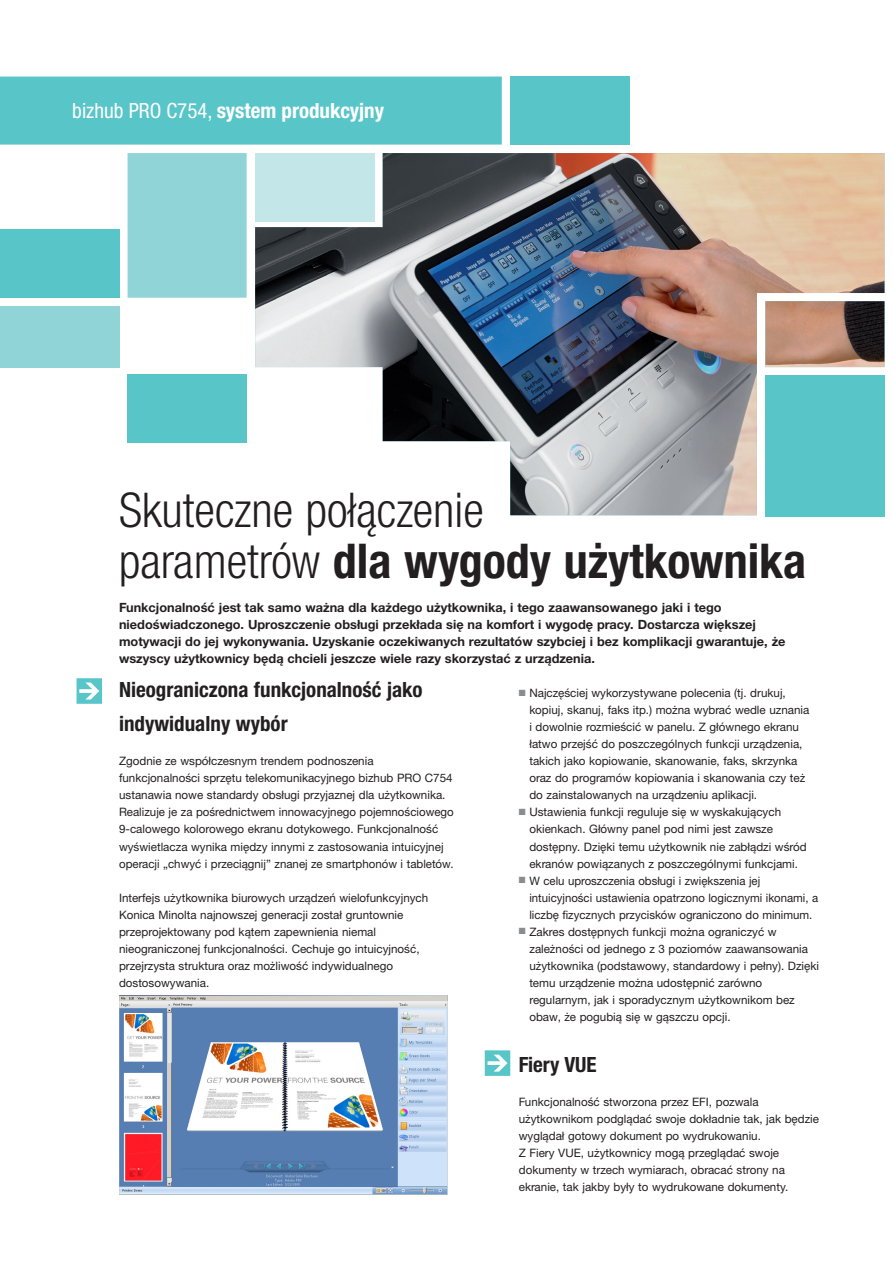
<style>
.page{position:relative;width:893px;height:1263px;background:#fff}
.page>*{position:absolute;margin:0;border:0;box-sizing:border-box;transform-origin:0 0}
.t1{font:300 condensed 48px/51px "Helvetica Neue LTW1 G";color:#231f20}
.t2{font:700 condensed 21px/34px "Helvetica Neue LTW1 G";color:#231f20}
.t3{font:700 condensed 21px "Helvetica Neue LTW1 G";color:#fff}
.t4{font:700 12.75px/17px "Helvetica Neue LTW1 G";color:#231f20}
.t5{font:11.7px/17px "Helvetica Neue LTW1 G";color:#231f20}
.s1{font-weight:400}
.s2{font-weight:700}
.s3{color:#8a8c8f}
</style>
<div class="page">
<div style="left:0;top:77px;width:502px;height:68px;background:#58c5c8"></div>
<div style="left:510px;top:77px;width:119px;height:68px;background:#58c5c8"></div>
<svg style="left:77px;top:678px;width:25px;height:26px"></svg>
<div style="left:0;top:230px;width:119px;height:68px;background:#58c5c8"></div>
<div style="left:128px;top:153px;width:119px;height:145px;background:#90d4d7"></div>
<div style="left:0;top:306px;width:119px;height:61px;background:#90d4d7"></div>
<div style="left:128px;top:374px;width:119px;height:68px;background:#58c5c8"></div>
<img style="left:255px;top:153px;width:629px;height:362px">
<div style="left:765px;top:375px;width:119px;height:142px;background:#58c5c8"></div>
<svg style="left:485px;top:1050px;width:25px;height:26px"></svg>
<img style="left:119px;top:995px;width:328px;height:199px">
<h2 class="t3" style="left:72px;top:97px;width:313px"><span class="s1">bizhub PRO C754,</span> system produkcyjny</h2>
<h1 class="t1" style="left:119px;top:485px;width:689px">Skuteczne połączenie<br>parametrów <span class="s2">dla wygody użytkownika</span></h1>
<p class="t4" style="left:119px;top:599px;width:668px">Funkcjonalność jest tak samo ważna dla każdego użytkownika, i tego zaawansowanego jaki i tego niedoświadczonego. Uproszczenie obsługi przekłada się na komfort i wygodę pracy. Dostarcza większej motywacji do jej wykonywania. Uzyskanie oczekiwanych rezultatów szybciej i bez komplikacji gwarantuje, że wszyscy użytkownicy będą chcieli jeszcze wiele razy skorzystać z urządzenia.</p>
<h2 class="t2" style="left:119px;top:673px;width:305px">Nieograniczona funkcjonalność jako indywidualny wybór</h2>
<p class="t5" style="left:119px;top:753px;width:336px">Zgodnie ze współczesnym trendem podnoszenia funkcjonalności sprzętu telekomunikacyjnego bizhub PRO C754 ustanawia nowe standardy obsługi przyjaznej dla użytkownika.<br>Realizuje je za pośrednictwem innowacyjnego pojemnościowego 9-calowego kolorowego ekranu dotykowego. Funkcjonalność wyświetlacza wynika między innymi z zastosowania intuicyjnej operacji „chwyć i przeciągnij” znanej ze smartphonów i tabletów.</p>
<p class="t5" style="left:119px;top:889px;width:311px">Interfejs użytkownika biurowych urządzeń wielofunkcyjnych Konica Minolta najnowszej generacji został gruntownie przeprojektowany pod kątem zapewnienia niemal nieograniczonej funkcjonalności. Cechuje go intuicyjność, przejrzysta struktura oraz możliwość indywidualnego dostosowywania.</p>
<p class="t5" style="left:529px;top:685px;width:281px;text-indent:-11px"><span class="s3">■</span> Najczęściej wykorzystywane polecenia (tj. drukuj, kopiuj, skanuj, faks itp.) można wybrać wedle uznania i dowolnie rozmieścić w panelu. Z głównego ekranu łatwo przejść do poszczególnych funkcji urządzenia, takich jako kopiowanie, skanowanie, faks, skrzynka oraz do programów kopiowania i skanowania czy też do zainstalowanych na urządzeniu aplikacji.</p>
<p class="t5" style="left:529px;top:804px;width:279px;text-indent:-11px"><span class="s3">■</span> Ustawienia funkcji reguluje się w wyskakujących okienkach. Główny panel pod nimi jest zawsze dostępny. Dzięki temu użytkownik nie zabłądzi wśród ekranów powiązanych z poszczególnymi funkcjami.</p>
<p class="t5" style="left:529px;top:872px;width:290px;text-indent:-11px"><span class="s3">■</span> W celu uproszczenia obsługi i zwiększenia jej intuicyjności ustawienia opatrzono logicznymi ikonami, a liczbę fizycznych przycisków ograniczono do minimum.</p>
<p class="t5" style="left:529px;top:923px;width:291px;text-indent:-11px"><span class="s3">■</span> Zakres dostępnych funkcji można ograniczyć w zależności od jednego z 3 poziomów zaawansowania użytkownika (podstawowy, standardowy i pełny). Dzięki temu urządzenie można udostępnić zarówno regularnym, jak i sporadycznym użytkownikom bez obaw, że pogubią się w gąszczu opcji.</p>
<h2 class="t2" style="left:519px;top:1047px;width:79px">Fiery VUE</h2>
<p class="t5" style="left:519px;top:1093px;width:302px">Funkcjonalność stworzona przez EFI, pozwala użytkownikom podglądać swoje dokładnie tak, jak będzie wyglądał gotowy dokument po wydrukowaniu.<br>Z Fiery VUE, użytkownicy mogą przeglądać swoje dokumenty w trzech wymiarach, obracać strony na ekranie, tak jakby były to wydrukowane dokumenty.</p>
</div>
